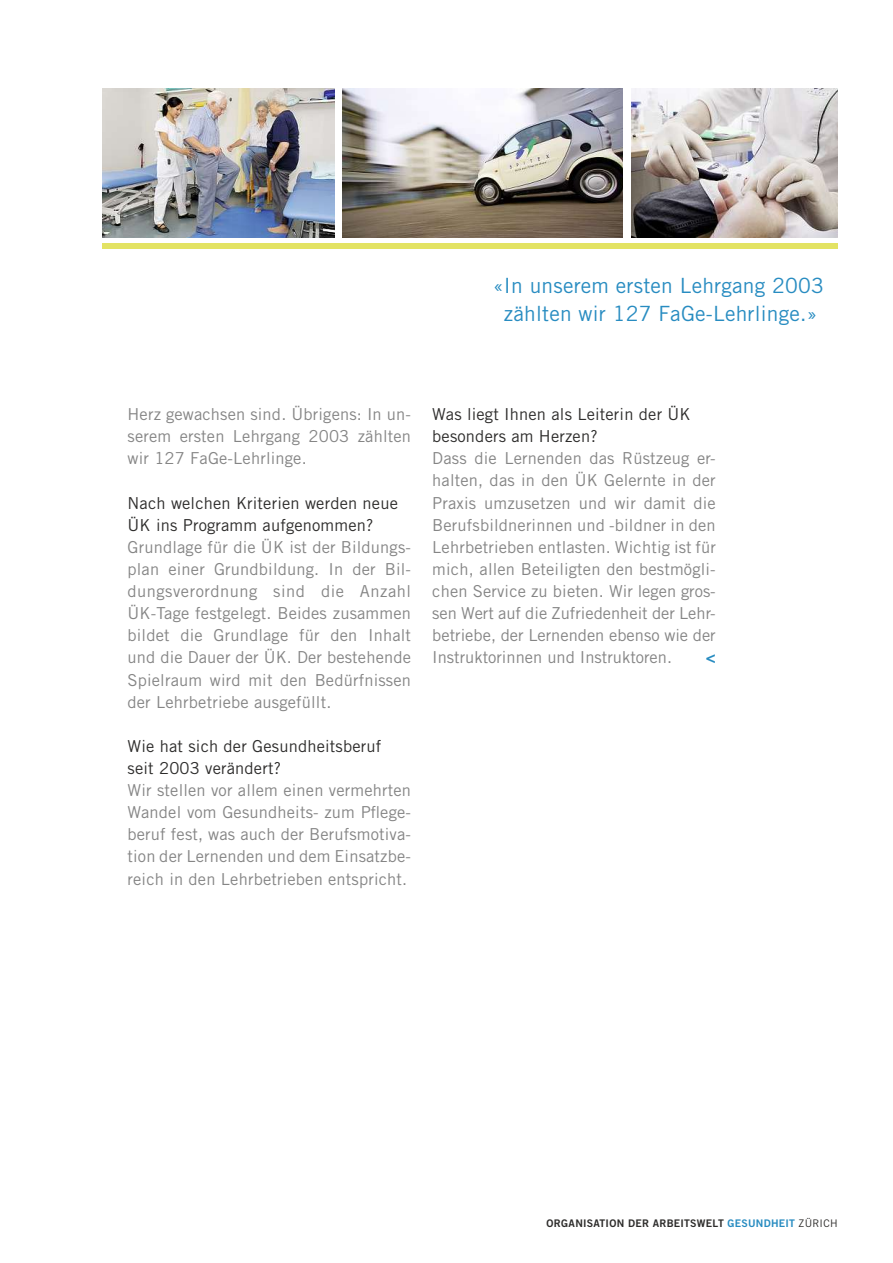
<style>
.page{position:relative;width:893px;height:1263px;background:#fff}
.page>*{position:absolute;margin:0;border:0;box-sizing:border-box;transform-origin:0 0}
.t1{font:21px/27.6px "Trade Gothic LT";letter-spacing:.01em;color:#288cc1;text-align:center}
.t2{font:16.5px/22px "Trade Gothic LT";letter-spacing:.01em;color:#858585;text-align:justify}
.t3{font:16.5px/22px "Trade Gothic LT";letter-spacing:.01em;color:#2d2c2b}
.t4{font:16.5px "Trade Gothic LT Bold Two";color:#288cc1}
.t5{font:10.5px "Trade Gothic LT Bold Two";letter-spacing:.02em;color:#2d2c2b}
.s1{color:#288cc1}
.s2{font-family:"Trade Gothic LT"}
</style>
<div class="page">
<div style="left:102px;top:243px;width:736px;height:6px;background:#e3e363"></div>
<img style="left:343px;top:88px;width:280px;height:150px">
<img style="left:102px;top:88px;width:232px;height:150px">
<img style="left:631px;top:88px;width:207px;height:149px">
<p class="t1" style="left:493px;top:274px;width:332px">«In unserem ersten Lehrgang 2003 zählten wir 127 FaGe-Lehrlinge.»</p>
<p class="t2" style="left:128px;top:405px;width:285px">Herz gewachsen sind. Übrigens: In un&shy;serem ersten Lehrgang 2003 zählten wir 127 FaGe-Lehrlinge.</p>
<p class="t3" style="left:128px;top:493px;width:272px">Nach welchen Kriterien werden neue<br>ÜK ins Programm aufgenommen?</p>
<p class="t2" style="left:128px;top:537px;width:285px">Grundlage für die ÜK ist der Bildungs&shy;plan einer Grundbildung. In der Bil&shy;dungsverordnung sind die Anzahl ÜK-Tage festgelegt. Beides zusammen bildet die Grundlage für den Inhalt und die Dauer der ÜK. Der bestehende Spielraum wird mit den Bedürfnissen der Lehrbetriebe ausgefüllt.</p>
<p class="t3" style="left:128px;top:736px;width:255px">Wie hat sich der Gesundheitsberuf seit 2003 verändert?</p>
<p class="t2" style="left:128px;top:781px;width:285px">Wir stellen vor allem einen vermehrten Wandel vom Gesundheits- zum Pflege&shy;beruf fest, was auch der Berufsmotiva&shy;tion der Lernenden und dem Einsatzbe&shy;reich in den Lehrbetrieben entspricht.</p>
<p class="t3" style="left:432px;top:405px;width:260px">Was liegt Ihnen als Leiterin der ÜK besonders am Herzen?</p>
<p class="t2" style="left:432px;top:449px;width:285px">Dass die Lernenden das Rüstzeug er&shy;halten, das in den ÜK Gelernte in der Praxis umzusetzen und wir damit die Berufsbildnerinnen und -bildner in den Lehrbetrieben entlasten. Wichtig ist für mich, allen Beteiligten den bestmögli&shy;chen Service zu bieten. Wir legen gros&shy;sen Wert auf die Zufriedenheit der Lehr&shy;betriebe, der Lernenden ebenso wie der Instruktorinnen und Instruktoren.</p>
<p class="t4" style="left:706px;top:648px;width:11px">&lt;</p>
<p class="t5" style="left:547px;top:1217px;width:293px">ORGANISATION DER ARBEITSWELT <span class="s1">GESUNDHEIT</span> <span class="s2">ZÜRICH</span></p>
</div>
